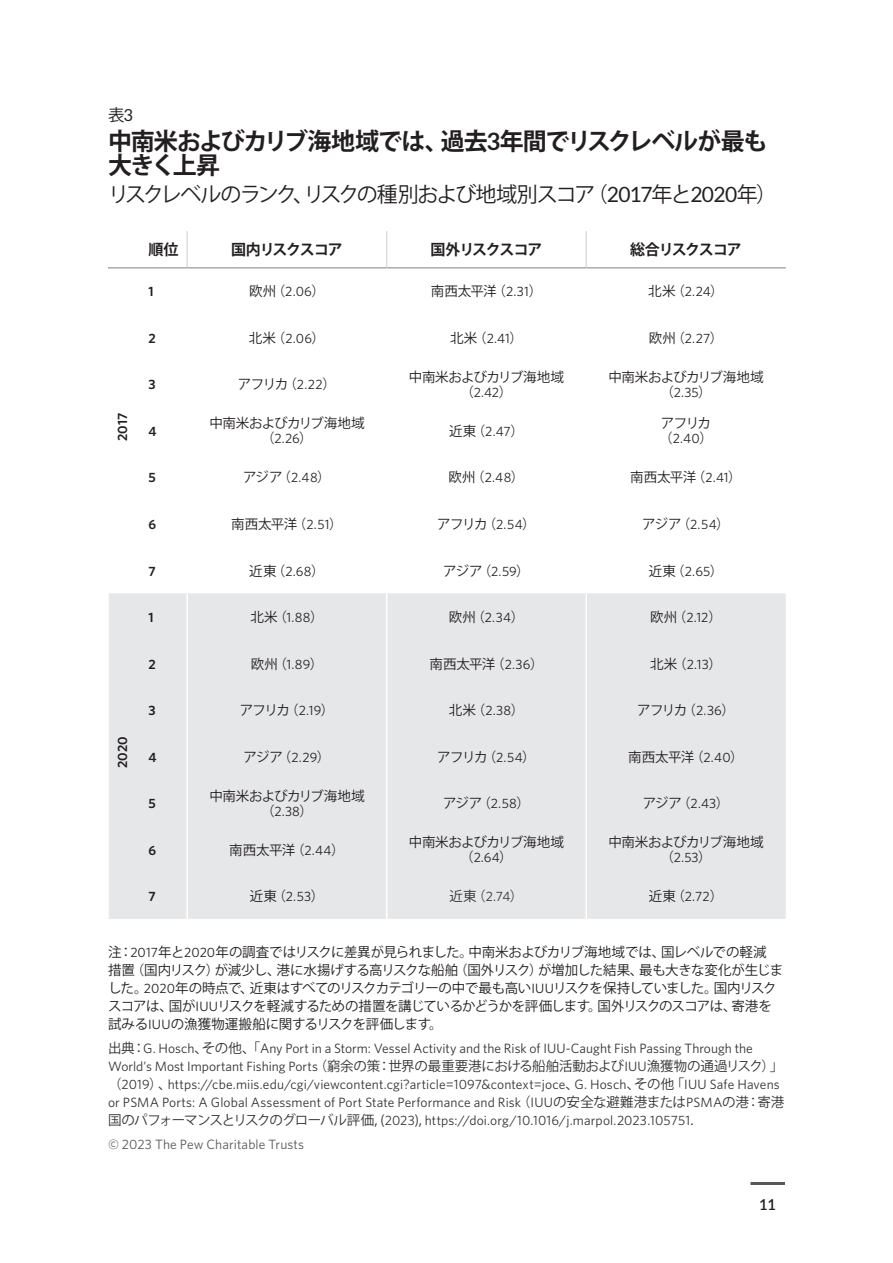
<style>
.page{position:relative;width:893px;height:1263px;background:#fff}
.page>*{position:absolute;margin:0;border:0;box-sizing:border-box;transform-origin:0 0}
.HED{font:700 24px/24px "Koz Go Pro";letter-spacing:-.05em;color:#231f20}
.DEK{font:21px "Koz Go Pro";letter-spacing:-.08em;color:#231f20}
.Figure{font:16.5px "Koz Go Pro";color:#231f20}
.Table-H1_Top_Bar__center{font:700 15px "Koz Go Pro";letter-spacing:-.075em;color:#231f20}
.t1{font:600 15px "Lato";color:#231f20}
.Table-H1_Top_Bar__left_aligned{font:700 15px "Koz Go Pro";color:#231f20}
.Table-Body{font:13.5px/15px "Koz Go Pro";letter-spacing:-.025em;color:#231f20;text-align:center}
.Source{font:13.5px/18px "Whitney";letter-spacing:.005em;color:#333}
.Note_text{font:13.5px/18px "Koz Go Pro";letter-spacing:-.04em;color:#231f20}
.Source-2{font:13.5px "Whitney";letter-spacing:.01em;color:#57585a}
.Table-Left_column{font:600 13.5px "Whitney";letter-spacing:.01em;color:#231f20}
.Table-Body-2{font:13.5px "Koz Go Pro";color:#333}
.s1{font-family:"Lato"}
.s2{font-family:"Whitney"}
.s3{font-family:"Koz Go Pro"}
</style>
<div class="page">
<hr style="left:750px;top:1182px;width:35px;height:3px;background:#57585a">
<div style="left:109px;top:593px;width:677px;height:326px;background:#e6e7e9"></div>
<hr style="left:186px;top:231px;width:2px;height:36px;background:#dcdddf">
<hr style="left:386px;top:231px;width:1px;height:36px;background:#dcdddf">
<hr style="left:585px;top:231px;width:2px;height:36px;background:#dcdddf">
<hr style="left:108px;top:267px;width:27px;height:2px;background:#a8a9ad">
<hr style="left:135px;top:267px;width:52px;height:2px;background:#a8a9ad">
<hr style="left:187px;top:267px;width:200px;height:2px;background:#a8a9ad">
<hr style="left:387px;top:267px;width:199px;height:2px;background:#a8a9ad">
<hr style="left:586px;top:267px;width:200px;height:2px;background:#a8a9ad">
<hr style="left:186px;top:593px;width:2px;height:47px;background:#fff">
<hr style="left:386px;top:593px;width:1px;height:47px;background:#fff">
<hr style="left:585px;top:593px;width:2px;height:47px;background:#fff">
<hr style="left:186px;top:640px;width:2px;height:46px;background:#fff">
<hr style="left:386px;top:640px;width:1px;height:46px;background:#fff">
<hr style="left:585px;top:640px;width:2px;height:46px;background:#fff">
<hr style="left:186px;top:686px;width:2px;height:47px;background:#fff">
<hr style="left:386px;top:686px;width:1px;height:47px;background:#fff">
<hr style="left:585px;top:686px;width:2px;height:47px;background:#fff">
<hr style="left:186px;top:733px;width:2px;height:46px;background:#fff">
<hr style="left:386px;top:733px;width:1px;height:46px;background:#fff">
<hr style="left:585px;top:733px;width:2px;height:46px;background:#fff">
<hr style="left:186px;top:779px;width:2px;height:47px;background:#fff">
<hr style="left:386px;top:779px;width:1px;height:47px;background:#fff">
<hr style="left:585px;top:779px;width:2px;height:47px;background:#fff">
<hr style="left:186px;top:826px;width:2px;height:46px;background:#fff">
<hr style="left:386px;top:826px;width:1px;height:46px;background:#fff">
<hr style="left:585px;top:826px;width:2px;height:46px;background:#fff">
<hr style="left:186px;top:872px;width:2px;height:47px;background:#fff">
<hr style="left:386px;top:872px;width:1px;height:47px;background:#fff">
<hr style="left:585px;top:872px;width:2px;height:47px;background:#fff">
<p class="Figure" style="left:108px;top:105px;width:27px">表<span class="s1">3</span></p>
<p class="HED" style="left:108px;top:130px;width:661px">中南米およびカリブ海地域では、過去<span class="s1">3</span>年間でリスクレベルが最も大きく上昇</p>
<p class="DEK" style="left:108px;top:181px;width:671px">リスクレベルのランク、リスクの種別および地域別スコア（<span class="s1">2017</span>年と<span class="s1">2020</span>年）</p>
<p class="Table-Left_column" style="left:114px;top:441px;width:30px;rotate:-90deg">2017</p>
<p class="Table-Left_column" style="left:114px;top:768px;width:33px;rotate:-90deg">2020</p>
<p class="Table-H1_Top_Bar__left_aligned" style="left:148px;top:240px;width:32px">順位</p>
<p class="Table-H1_Top_Bar__center" style="left:231px;top:240px;width:113px">国内リスクスコア</p>
<p class="Table-H1_Top_Bar__center" style="left:430px;top:240px;width:114px">国外リスクスコア</p>
<p class="Table-H1_Top_Bar__center" style="left:630px;top:240px;width:113px">総合リスクスコア</p>
<p class="Table-Left_column" style="left:148px;top:283px;width:7px">1</p>
<p class="Table-Body" style="left:249px;top:284px;width:77px">欧州（<span class="s2">2.06</span>）</p>
<p class="Table-Body" style="left:431px;top:284px;width:113px">南西太平洋（<span class="s2">2.31</span>）</p>
<p class="Table-Body" style="left:648px;top:284px;width:77px">北米（<span class="s2">2.24</span>）</p>
<p class="Table-Left_column" style="left:148px;top:329px;width:9px">2</p>
<p class="Table-Body" style="left:249px;top:331px;width:78px">北米（<span class="s2">2.06</span>）</p>
<p class="Table-Body" style="left:450px;top:331px;width:74px">北米（<span class="s2">2.41</span>）</p>
<p class="Table-Body" style="left:649px;top:331px;width:76px">欧州（<span class="s2">2.27</span>）</p>
<p class="Table-Left_column" style="left:148px;top:376px;width:9px">3</p>
<p class="Table-Body" style="left:238px;top:377px;width:100px">アフリカ（<span class="s2">2.22</span>）</p>
<p class="Table-Body" style="left:409px;top:370px;width:157px">中南米およびカリブ海地域（<span class="s2">2.42</span>）</p>
<p class="Table-Body" style="left:608px;top:370px;width:157px">中南米およびカリブ海地域（<span class="s2">2.35</span>）</p>
<p class="Table-Left_column" style="left:148px;top:422px;width:10px">4</p>
<p class="Table-Body" style="left:209px;top:416px;width:157px">中南米およびカリブ海地域（<span class="s2">2.26</span>）</p>
<p class="Table-Body" style="left:449px;top:424px;width:76px">近東（<span class="s2">2.47</span>）</p>
<p class="Table-Body" style="left:659px;top:416px;width:55px;text-align:left">アフリカ（<span class="s2">2.40</span>）</p>
<p class="Table-Left_column" style="left:148px;top:469px;width:9px">5</p>
<p class="Table-Body" style="left:243px;top:470px;width:89px">アジア（<span class="s2">2.48</span>）</p>
<p class="Table-Body" style="left:449px;top:470px;width:77px">欧州（<span class="s2">2.48</span>）</p>
<p class="Table-Body" style="left:630px;top:470px;width:113px">南西太平洋（<span class="s2">2.41</span>）</p>
<p class="Table-Left_column" style="left:148px;top:515px;width:9px">6</p>
<p class="Table-Body" style="left:231px;top:517px;width:113px">南西太平洋（<span class="s2">2.51</span>）</p>
<p class="Table-Body" style="left:437px;top:517px;width:100px">アフリカ（<span class="s2">2.54</span>）</p>
<p class="Table-Body" style="left:642px;top:517px;width:89px">アジア（<span class="s2">2.54</span>）</p>
<p class="Table-Left_column" style="left:148px;top:562px;width:9px">7</p>
<p class="Table-Body" style="left:249px;top:563px;width:77px">近東（<span class="s2">2.68</span>）</p>
<p class="Table-Body" style="left:443px;top:563px;width:88px">アジア（<span class="s2">2.59</span>）</p>
<p class="Table-Body" style="left:649px;top:563px;width:76px">近東（<span class="s2">2.65</span>）</p>
<p class="Table-Left_column" style="left:148px;top:608px;width:7px">1</p>
<p class="Table-Body" style="left:250px;top:610px;width:75px">北米（<span class="s2">1.88</span>）</p>
<p class="Table-Body" style="left:449px;top:610px;width:77px">欧州（<span class="s2">2.34</span>）</p>
<p class="Table-Body" style="left:650px;top:610px;width:73px">欧州（<span class="s2">2.12</span>）</p>
<p class="Table-Left_column" style="left:148px;top:655px;width:9px">2</p>
<p class="Table-Body" style="left:251px;top:656px;width:74px">欧州（<span class="s2">1.89</span>）</p>
<p class="Table-Body" style="left:429px;top:656px;width:116px">南西太平洋（<span class="s2">2.36</span>）</p>
<p class="Table-Body" style="left:650px;top:656px;width:73px">北米（<span class="s2">2.13</span>）</p>
<p class="Table-Left_column" style="left:148px;top:701px;width:9px">3</p>
<p class="Table-Body" style="left:240px;top:703px;width:96px">アフリカ（<span class="s2">2.19</span>）</p>
<p class="Table-Body" style="left:449px;top:703px;width:77px">北米（<span class="s2">2.38</span>）</p>
<p class="Table-Body" style="left:637px;top:703px;width:99px">アフリカ（<span class="s2">2.36</span>）</p>
<p class="Table-Left_column" style="left:148px;top:748px;width:10px">4</p>
<p class="Table-Body" style="left:244px;top:749px;width:88px">アジア（<span class="s2">2.29</span>）</p>
<p class="Table-Body" style="left:437px;top:749px;width:100px">アフリカ（<span class="s2">2.54</span>）</p>
<p class="Table-Body" style="left:628px;top:749px;width:117px">南西太平洋（<span class="s2">2.40</span>）</p>
<p class="Table-Left_column" style="left:148px;top:794px;width:9px">5</p>
<p class="Table-Body" style="left:209px;top:788px;width:157px">中南米およびカリブ海地域（<span class="s2">2.38</span>）</p>
<p class="Table-Body" style="left:443px;top:796px;width:88px">アジア（<span class="s2">2.58</span>）</p>
<p class="Table-Body" style="left:643px;top:796px;width:88px">アジア（<span class="s2">2.43</span>）</p>
<p class="Table-Left_column" style="left:148px;top:841px;width:9px">6</p>
<p class="Table-Body" style="left:229px;top:842px;width:117px">南西太平洋（<span class="s2">2.44</span>）</p>
<p class="Table-Body" style="left:409px;top:835px;width:157px">中南米およびカリブ海地域（<span class="s2">2.64</span>）</p>
<p class="Table-Body" style="left:608px;top:835px;width:157px">中南米およびカリブ海地域（<span class="s2">2.53</span>）</p>
<p class="Table-Left_column" style="left:148px;top:887px;width:9px">7</p>
<p class="Table-Body" style="left:250px;top:889px;width:76px">近東（<span class="s2">2.53</span>）</p>
<p class="Table-Body-2" style="left:450px;top:887px;width:75px">近東（<span class="s2">2.74</span>）</p>
<p class="Table-Body" style="left:649px;top:889px;width:76px">近東（<span class="s2">2.72</span>）</p>
<p class="Note_text" style="left:108px;top:943px;width:677px">注：<span class="s2">2017</span>年と<span class="s2">2020</span>年の調査ではリスクに差異が見られました。中南米およびカリブ海地域では、国レベルでの軽減措置（国内リスク）が減少し、港に水揚げする高リスクな船舶（国外リスク）が増加した結果、最も大きな変化が生じました。<span class="s2">2020</span>年の時点で、近東はすべてのリスクカテゴリーの中で最も高い<span class="s2">IUU</span>リスクを保持していました。国内リスクスコアは、国が<span class="s2">IUU</span>リスクを軽減するための措置を講じているかどうかを評価します。国外リスクのスコアは、寄港を試みる<span class="s2">IUU</span>の漁獲物運搬船に関するリスクを評価します。</p>
<p class="Source" style="left:108px;top:1038px;width:678px"><span class="s3">出典：</span>G. Hosch<span class="s3">、その他、「</span>Any Port in a Storm: Vessel Activity and the Risk of IUU-Caught Fish Passing Through the World’s Most Important Fishing Ports<span class="s3">（窮余の策：世界の最重要港における船舶活動および</span>IUU<span class="s3">漁獲物の通過リスク）」（</span>2019<span class="s3">）、</span>https://cbe.miis.edu/cgi/viewcontent.cgi?article=1097&amp;context=joce<span class="s3">、</span>G. Hosch<span class="s3">、その他「</span>IUU Safe Havens or PSMA Ports: A Global Assessment of Port State Performance and Risk<span class="s3">（</span>IUU<span class="s3">の安全な避難港または</span>PSMA<span class="s3">の港：寄港国のパフォーマンスとリスクのグローバル評価, (</span>2023<span class="s3">),</span> https://doi.org/10.1016/j.marpol.2023.105751<span class="s3">.</span></p>
<p class="Source-2" style="left:108px;top:1135px;width:198px">© 2023 The Pew Charitable Trusts</p>
<p class="t1" style="left:759px;top:1194px;width:19px">11</p>
</div>
